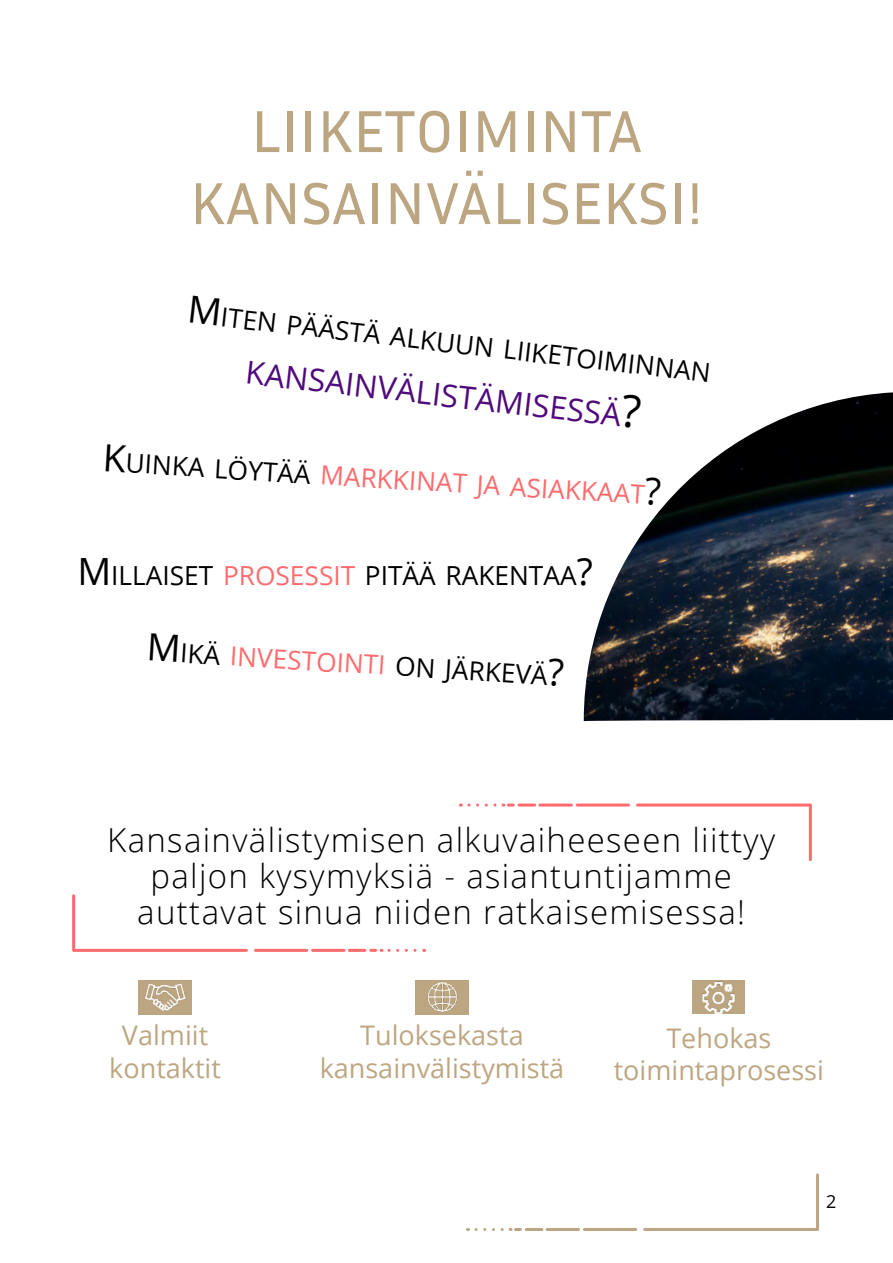
<style>
.page{position:relative;width:893px;height:1263px;background:#fff}
.page>*{position:absolute;margin:0;border:0;box-sizing:border-box;transform-origin:0 0}
.t1{font:60px/72px "Inria Sans";color:#bca581;text-align:center}
.t2{font:300 33px/36px "Open Sans";letter-spacing:.04em;color:#000;text-align:center}
.t3{font:31.5px "Open Sans";color:#4f0b7b}
.t4{font:27px/32.4px "Open Sans";color:#bda682;text-align:center}
.t5{font:26.25px "Open Sans";color:#000}
.t6{font:26.25px "Open Sans";color:#ff6b6e}
.t7{font:18px "Open Sans";color:#000}
.s1{font-size:37.5px}
.s2{font-size:37.5px;color:#000}
.s3{color:#000}
.s4{color:#ff6b6e}
</style>
<div class="page">
<hr style="left:816px;top:1175px;width:3px;height:54px;background:#bca581">
<hr style="left:645px;top:1228px;width:172px;height:3px;background:#bca581">
<hr style="left:584px;top:1228px;width:52px;height:3px;background:#bca581">
<hr style="left:547px;top:1228px;width:32px;height:3px;background:#bca581">
<hr style="left:526px;top:1228px;width:16px;height:3px;background:#bca581">
<svg style="left:476px;top:1228px;width:44px;height:3px"></svg>
<img style="left:584px;top:392px;width:309px;height:329px">
<hr style="left:809px;top:805px;width:3px;height:55px;background:#ff6b6e">
<hr style="left:637px;top:803px;width:173px;height:3px;background:#ff6b6e">
<hr style="left:577px;top:803px;width:51px;height:3px;background:#ff6b6e">
<hr style="left:540px;top:803px;width:31px;height:3px;background:#ff6b6e">
<hr style="left:519px;top:803px;width:16px;height:3px;background:#ff6b6e">
<svg style="left:469px;top:803px;width:44px;height:3px"></svg>
<hr style="left:72px;top:896px;width:3px;height:54px;background:#ff6b6e">
<hr style="left:74px;top:949px;width:172px;height:3px;background:#ff6b6e">
<hr style="left:255px;top:949px;width:52px;height:3px;background:#ff6b6e">
<hr style="left:313px;top:949px;width:31px;height:3px;background:#ff6b6e">
<hr style="left:349px;top:949px;width:16px;height:3px;background:#ff6b6e">
<svg style="left:371px;top:949px;width:44px;height:3px"></svg>
<img style="left:138px;top:980px;width:54px;height:34px">
<img style="left:415px;top:980px;width:54px;height:34px">
<img style="left:692px;top:980px;width:53px;height:34px">
<svg style="left:620px;top:394px;width:22px;height:35px"></svg>
<h1 class="t1" style="left:190px;top:94px;width:515px">LIIKETOIMINTA<br>KANSAINVÄLISEKSI!</h1>
<p class="t5" style="left:190px;top:293px;width:528px;rotate:7deg"><span class="s1">M</span>ITEN PÄÄSTÄ ALKUUN LIIKETOIM INNAN</p>
<p class="t3" style="left:249px;top:349px;width:379px;rotate:7deg">KANSAINVÄLISTÄM ISESSÄ</p>
<p class="t6" style="left:103px;top:447px;width:561px;rotate:3deg"><span class="s2">K</span><span class="s3">UINKA LÖYTÄÄ</span> M ARKKINAT JA ASIAKKAAT<span class="s2">?</span></p>
<p class="t5" style="left:77px;top:558px;width:517px"><span class="s1">M</span>ILLAISET <span class="s4">PROSESSIT</span> PITÄÄ RAKENTAA<span class="s1">?</span></p>
<p class="t5" style="left:147px;top:635px;width:419px;rotate:3deg"><span class="s1">M</span>IKÄ <span class="s4">INVESTOINTI</span> ON JÄRKEVÄ<span class="s1">?</span></p>
<p class="t2" style="left:107px;top:821px;width:669px">Kansainvälistymisen alkuvaiheeseen liittyy paljon kysymyksiä - asiantuntijamme auttavat sinua niiden ratkaisemisessa!</p>
<p class="t4" style="left:109px;top:1018px;width:113px">Valmiit kontaktit</p>
<p class="t4" style="left:320px;top:1018px;width:246px">Tuloksekasta kansainvälistymistä</p>
<p class="t4" style="left:614px;top:1021px;width:212px">Tehokas toimintaprosessi</p>
<p class="t7" style="left:826px;top:1189px;width:12px">2</p>
</div>
